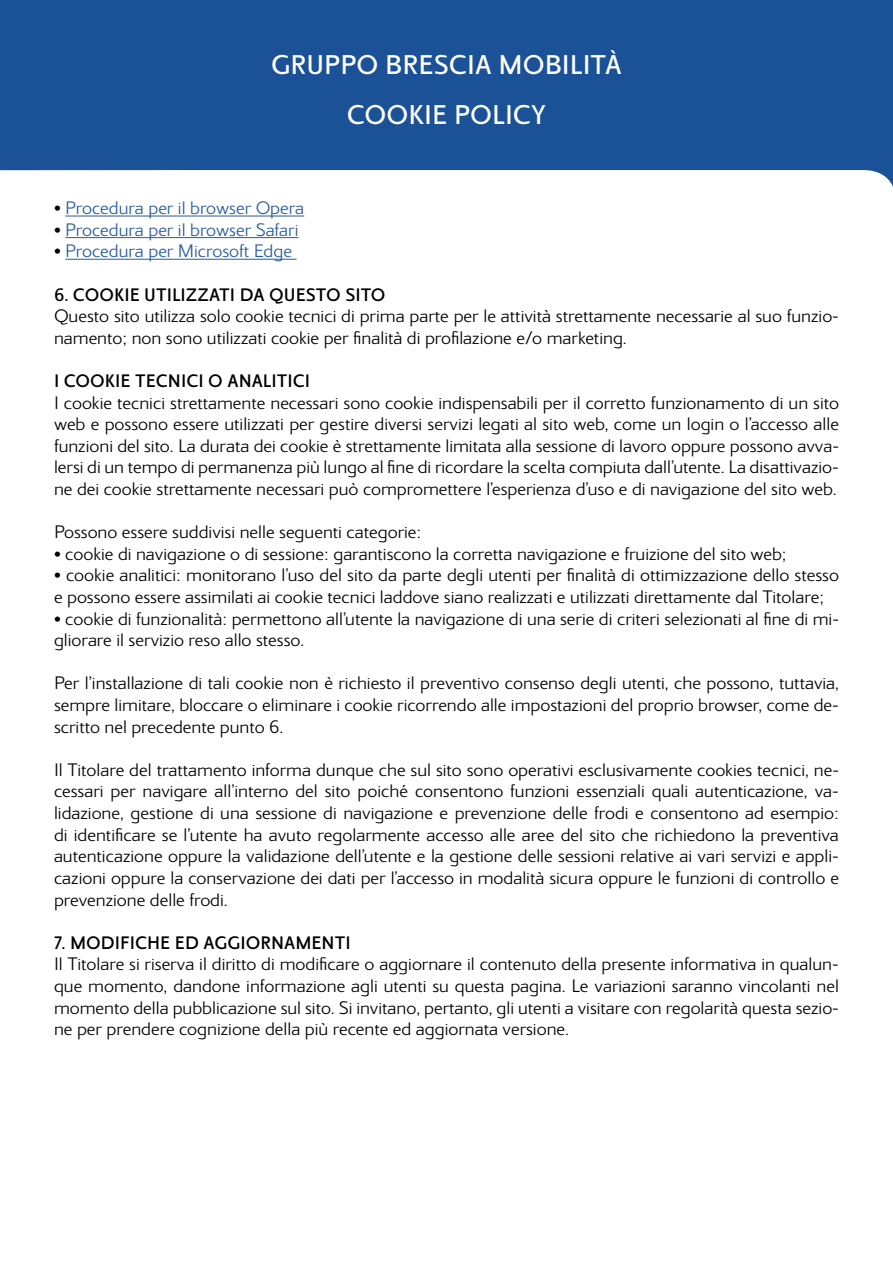
<style>
.page{position:relative;width:893px;height:1263px;background:#fff}
.page>*{position:absolute;margin:0;border:0;box-sizing:border-box;transform-origin:0 0}
.t1{font:700 27px/49.5px "Metrobrescia";color:#fff;text-align:center}
.t2{font:500 18px/21.6px "Metrobrescia";color:#000;text-align:justify}
.t3{font:500 18px "Metrobrescia";color:#275b9b}
.t4{font:900 18px "Metrobrescia";color:#000}
.s1{color:#000}
</style>
<div class="page">
<svg style="left:0;top:0;width:893px;height:259px;fill:#1b5196"></svg>
<hr style="left:65px;top:216px;width:239px;height:1px;background:#275b9b">
<hr style="left:65px;top:237px;width:233px;height:1px;background:#275b9b">
<hr style="left:65px;top:259px;width:232px;height:1px;background:#275b9b">
<h1 class="t1" style="left:271px;top:40px;width:352px">GRUPPO BRESCIA MOBILITÀ<br>COOKIE POLICY</h1>
<p class="t3" style="left:54px;top:198px;width:252px"><span class="s1">•</span> Procedura per il browser Opera</p>
<p class="t3" style="left:54px;top:219px;width:246px"><span class="s1">•</span> Procedura per il browser Safari</p>
<p class="t3" style="left:54px;top:241px;width:240px"><span class="s1">•</span> Procedura per Microsoft Edge</p>
<p class="t4" style="left:54px;top:283px;width:333px">6. COOKIE UTILIZZATI DA QUESTO SITO</p>
<p class="t2" style="left:54px;top:305px;width:786px">Questo sito utilizza solo cookie tecnici di prima parte per le attività strettamente necessarie al suo funzio&shy;namento; non sono utilizzati cookie per finalità di profilazione e/o marketing.</p>
<p class="t4" style="left:54px;top:370px;width:258px">I COOKIE TECNICI O ANALITICI</p>
<p class="t2" style="left:54px;top:392px;width:786px">I cookie tecnici strettamente necessari sono cookie indispensabili per il corretto funzionamento di un sito web e possono essere utilizzati per gestire diversi servizi legati al sito web, come un login o l’accesso alle funzioni del sito. La durata dei cookie è strettamente limitata alla sessione di lavoro oppure possono avva&shy;lersi di un tempo di permanenza più lungo al fine di ricordare la scelta compiuta dall’utente. La disattivazio&shy;ne dei cookie strettamente necessari può compromettere l’esperienza d’uso e di navigazione del sito web.</p>
<p class="t2" style="left:54px;top:521px;width:369px">Possono essere suddivisi nelle seguenti categorie:</p>
<p class="t2" style="left:54px;top:543px;width:734px">• cookie di navigazione o di sessione: garantiscono la corretta navigazione e fruizione del sito web;</p>
<p class="t2" style="left:54px;top:565px;width:787px">• cookie analitici: monitorano l’uso del sito da parte degli utenti per finalità di ottimizzazione dello stesso e possono essere assimilati ai cookie tecnici laddove siano realizzati e utilizzati direttamente dal Titolare;</p>
<p class="t2" style="left:54px;top:608px;width:787px">• cookie di funzionalità: permettono all’utente la navigazione di una serie di criteri selezionati al fine di mi&shy;gliorare il servizio reso allo stesso.</p>
<p class="t2" style="left:54px;top:673px;width:787px">Per l’installazione di tali cookie non è richiesto il preventivo consenso degli utenti, che possono, tuttavia, sempre limitare, bloccare o eliminare i cookie ricorrendo alle impostazioni del proprio browser, come de&shy;scritto nel precedente punto 6.</p>
<p class="t2" style="left:54px;top:759px;width:786px">Il Titolare del trattamento informa dunque che sul sito sono operativi esclusivamente cookies tecnici, ne&shy;cessari per navigare all’interno del sito poiché consentono funzioni essenziali quali autenticazione, va&shy;lidazione, gestione di una sessione di navigazione e prevenzione delle frodi e consentono ad esempio: di identificare se l’utente ha avuto regolarmente accesso alle aree del sito che richiedono la preventiva autenticazione oppure la validazione dell’utente e la gestione delle sessioni relative ai vari servizi e appli&shy;cazioni oppure la conservazione dei dati per l’accesso in modalità sicura oppure le funzioni di controllo e prevenzione delle frodi.</p>
<p class="t4" style="left:54px;top:931px;width:298px">7. MODIFICHE ED AGGIORNAMENTI</p>
<p class="t2" style="left:54px;top:953px;width:786px">Il Titolare si riserva il diritto di modificare o aggiornare il contenuto della presente informativa in qualun&shy;que momento, dandone informazione agli utenti su questa pagina. Le variazioni saranno vincolanti nel momento della pubblicazione sul sito. Si invitano, pertanto, gli utenti a visitare con regolarità questa sezio&shy;ne per prendere cognizione della più recente ed aggiornata versione.</p>
</div>
